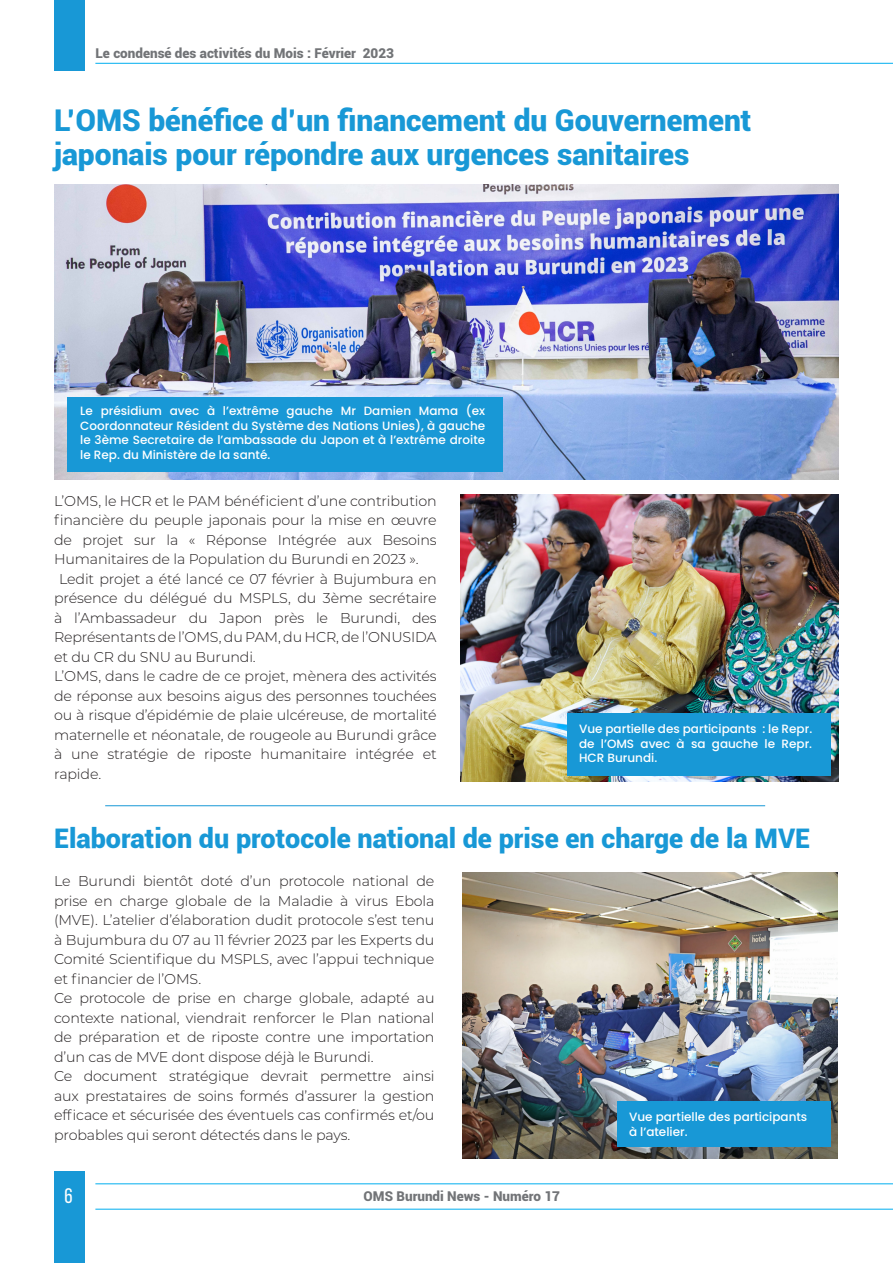
<style>
.page{position:relative;width:893px;height:1263px;background:#fff}
.page>*{position:absolute;margin:0;border:0;box-sizing:border-box;transform-origin:0 0}
.t1{font:900 30px/34.5px "Roboto";color:#1898d6}
.t2{font:900 27px "Roboto";color:#1898d6}
.t3{font:21px "Bebas Neue";color:#fff}
.t4{font:300 14.25px/19.5px "Montserrat";letter-spacing:-.01em;color:#231f20;text-align:justify}
.t5{font:900 13.5px "Roboto";color:#727477}
.t6{font:500 12px/14.4px "Poppins";color:#fff;text-align:justify}
</style>
<div class="page">
<div style="left:54px;top:0;width:31px;height:71px;background:#1898d6"></div>
<hr style="left:95px;top:63px;width:798px;height:1px;background:#00aeef">
<div style="left:54px;top:1171px;width:31px;height:92px;background:#1898d6"></div>
<hr style="left:95px;top:1209px;width:798px;height:1px;background:#00aeef">
<hr style="left:95px;top:1183px;width:798px;height:1px;background:#00aeef">
<img style="left:54px;top:184px;width:785px;height:295px">
<img style="left:463px;top:872px;width:374px;height:287px">
<img style="left:460px;top:495px;width:379px;height:286px">
<div style="left:67px;top:398px;width:435px;height:74px;background:#1898d6"></div>
<div style="left:567px;top:713px;width:264px;height:63px;background:#1898d6"></div>
<div style="left:617px;top:1101px;width:214px;height:45px;background:#1898d6"></div>
<hr style="left:105px;top:805px;width:660px;height:1px;background:#1898d6">
<p class="t5" style="left:95px;top:43px;width:300px">Le condensé des activités du Mois : Février 2023</p>
<p class="t1" style="left:54px;top:101px;width:699px">L’OMS bénéfice d’un financement du Gouvernement japonais pour répondre aux urgences sanitaires</p>
<p class="t6" style="left:80px;top:404px;width:407px">Le présidium avec à l’extrême gauche Mr Damien Mama (ex Coordonnateur Résident du Système des Nations Unies), à gauche le 3ème Secretaire de l’ambassade du Japon et à l’extrême droite le Rep. du Ministère de la santé.</p>
<p class="t4" style="left:54px;top:490px;width:384px">L’OMS, le HCR et le PAM bénéficient d’une contribution financière du peuple japonais pour la mise en œuvre de projet sur la « Réponse Intégrée aux Besoins Humanitaires de la Population du Burundi en 2023 ».</p>
<p class="t4" style="left:54px;top:568px;width:384px;text-indent:5px">Ledit projet a été lancé ce 07 février à Bujumbura en présence du délégué du MSPLS, du 3ème secrétaire à l’Ambassadeur du Japon près le Burundi, des Représentants de l’OMS, du PAM, du HCR, de l’ONUSIDA et du CR du SNU au Burundi.</p>
<p class="t4" style="left:54px;top:666px;width:384px">L’OMS, dans le cadre de ce projet, mènera des activités de réponse aux besoins aigus des personnes touchées ou à risque d’épidémie de plaie ulcéreuse, de mortalité maternelle et néonatale, de rougeole au Burundi grâce à une stratégie de riposte humanitaire intégrée et rapide.</p>
<p class="t6" style="left:579px;top:722px;width:235px">Vue partielle des participants : le Repr. de l’OMS avec à sa gauche le Repr.<br>HCR Burundi.</p>
<p class="t2" style="left:54px;top:820px;width:758px">Elaboration du protocole national de prise en charge de la MVE</p>
<p class="t4" style="left:54px;top:871px;width:382px">Le Burundi bientôt doté d’un protocole national de prise en charge globale de la Maladie à virus Ebola (MVE). L’atelier d’élaboration dudit protocole s’est tenu à Bujumbura du 07 au 11 février 2023 par les Experts du Comité Scientifique du MSPLS, avec l’appui technique et financier de l’OMS.</p>
<p class="t4" style="left:54px;top:988px;width:382px">Ce protocole de prise en charge globale, adapté au contexte national, viendrait renforcer le Plan national de préparation et de riposte contre une importation d’un cas de MVE dont dispose déjà le Burundi.</p>
<p class="t4" style="left:54px;top:1066px;width:382px">Ce document stratégique devrait permettre ainsi aux prestataires de soins formés d’assurer la gestion efficace et sécurisée des éventuels cas confirmés et/ou probables qui seront détectés dans le pays.</p>
<h3 class="t3" style="left:64px;top:1184px;width:10px">6</h3>
<p class="t5" style="left:364px;top:1187px;width:198px">OMS Burundi News - Numéro 17</p>
<p class="t6" style="left:629px;top:1110px;width:180px">Vue partielle des participants à l’atelier.</p>
</div>
